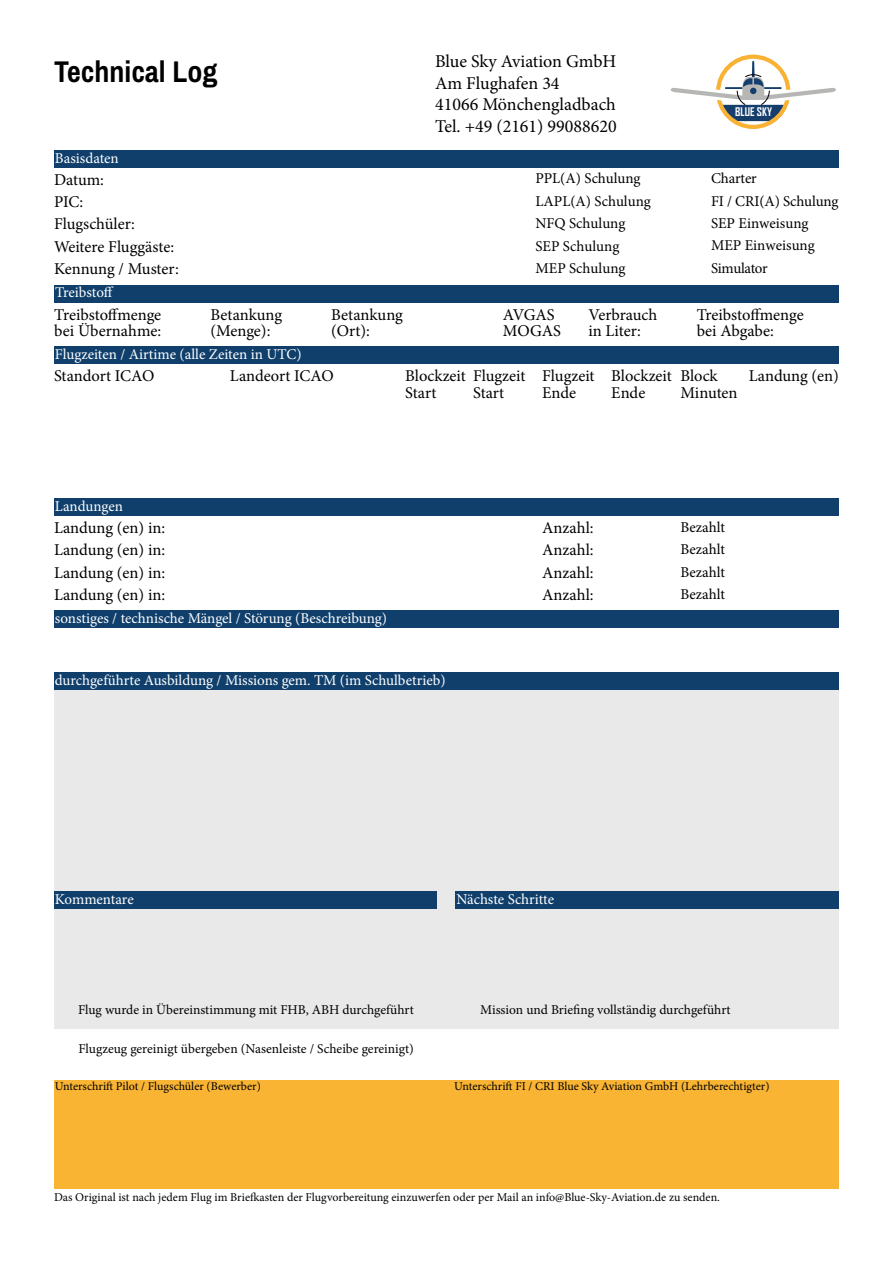
<style>
.page{position:relative;width:893px;height:1263px;background:#fff}
.page>*{position:absolute;margin:0;border:0;box-sizing:border-box;transform-origin:0 0}
.t1{font:700 30px "Archivo Narrow";color:#000}
.t2{font:18px/21.6px "Minion Pro";color:#000}
.t3{font:16.5px/16.5px "Minion Pro";color:#000}
.t4{font:15px "Minion Pro";letter-spacing:-.005em;color:#fff}
.t5{font:15px/22.4px "Minion Pro";color:#000}
.t6{font:13.5px "Minion Pro";color:#000}
.t7{font:12px "Minion Pro";color:#000}
.t8{font:700 11.4px "Agency FB";color:#fff}
</style>
<div class="page">
<div style="left:54px;top:672px;width:785px;height:357px;background:#e8e9e8"></div>
<div style="left:716px;top:55px;width:74px;height:74px;border:4px solid #f9b234;border-radius:50%"></div>
<svg style="left:670px;top:61px;width:166px;height:60px"></svg>
<div style="left:737px;top:75px;width:32px;height:32px;border:1px dashed #000;border-radius:50%"></div>
<div style="left:54px;top:150px;width:785px;height:17px;background:#103f6c"></div>
<div style="left:54px;top:285px;width:785px;height:17px;background:#103f6c"></div>
<div style="left:54px;top:347px;width:785px;height:17px;background:#103f6c"></div>
<div style="left:54px;top:498px;width:785px;height:17px;background:#103f6c"></div>
<div style="left:54px;top:672px;width:785px;height:17px;background:#103f6c"></div>
<div style="left:54px;top:610px;width:785px;height:17px;background:#103f6c"></div>
<div style="left:54px;top:892px;width:383px;height:17px;background:#103f6c"></div>
<div style="left:456px;top:892px;width:383px;height:17px;background:#103f6c"></div>
<div style="left:54px;top:1080px;width:785px;height:109px;background:#fab434"></div>
<h1 class="t1" style="left:54px;top:53px;width:165px">Technical Log</h1>
<p class="t2" style="left:435px;top:51px;width:183px">Blue Sky Aviation GmbH<br>Am Flughafen 34<br>41066 Mönchengladbach<br>Tel. +49 (2161) 99088620</p>
<p class="t4" style="left:55px;top:148px;width:65px">Basisdaten</p>
<p class="t8" style="left:735px;top:105px;width:38px">BLUE SKY</p>
<p class="t3" style="left:54px;top:171px;width:52px">Datum:</p>
<p class="t3" style="left:54px;top:191px;width:126px;line-height:22.4px">PIC:<br>Flugschüler:<br>Weitere Fluggäste:<br>Kennung / Muster:</p>
<p class="t5" style="left:535px;top:168px;width:117px">PPL(A) Schulung<br>LAPL(A) Schulung<br>NFQ Schulung<br>SEP Schulung<br>MEP Schulung</p>
<p class="t5" style="left:711px;top:167px;width:129px">Charter<br>FI / CRI(A) Schulung<br>SEP Einweisung<br>MEP Einweisung<br>Simulator</p>
<p class="t4" style="left:55px;top:283px;width:60px">Treibstoff</p>
<p class="t3" style="left:54px;top:306px;width:108px">Treibstoffmenge bei Übernahme:</p>
<p class="t3" style="left:210px;top:306px;width:73px">Betankung (Menge):</p>
<p class="t3" style="left:588px;top:306px;width:70px">Verbrauch in Liter:</p>
<p class="t3" style="left:697px;top:306px;width:108px">Treibstoffmenge bei Abgabe:</p>
<p class="t4" style="left:55px;top:344px;width:248px">Flugzeiten / Airtime (alle Zeiten in UTC)</p>
<p class="t3" style="left:54px;top:368px;width:102px">Standort ICAO</p>
<p class="t3" style="left:230px;top:368px;width:105px">Landeort ICAO</p>
<p class="t3" style="left:405px;top:368px;width:122px">Blockzeit Flugzeit<br>Start</p>
<p class="t3" style="left:331px;top:306px;width:73px">Betankung (Ort):</p>
<p class="t3" style="left:503px;top:306px;width:60px">AVGAS<br>MOGAS</p>
<p class="t3" style="left:542px;top:368px;width:54px">Flugzeit<br>Ende</p>
<p class="t3" style="left:611px;top:368px;width:62px">Blockzeit<br>Ende</p>
<p class="t3" style="left:680px;top:368px;width:59px">Block<br>Minuten</p>
<p class="t3" style="left:749px;top:368px;width:92px">Landung (en)</p>
<p class="t3" style="left:473px;top:384px;width:33px">Start</p>
<p class="t4" style="left:55px;top:496px;width:70px">Landungen</p>
<p class="t3" style="left:54px;top:516px;width:113px;line-height:22.4px;text-align:justify">Landung (en) in:<br>Landung (en) in:<br>Landung (en) in:<br>Landung (en) in:</p>
<p class="t3" style="left:542px;top:516px;width:53px;line-height:22.4px;text-align:justify">Anzahl:<br>Anzahl:<br>Anzahl:<br>Anzahl:</p>
<p class="t5" style="left:680px;top:516px;width:46px;text-align:justify">Bezahlt Bezahlt Bezahlt Bezahlt</p>
<p class="t4" style="left:55px;top:608px;width:334px">sonstiges / technische Mängel / Störung (Beschreibung)</p>
<p class="t4" style="left:55px;top:670px;width:392px">durchgeführte Ausbildung / Missions gem. TM (im Schulbetrieb)</p>
<p class="t4" style="left:55px;top:889px;width:80px">Kommentare</p>
<p class="t4" style="left:456px;top:889px;width:99px">Nächste Schritte</p>
<p class="t6" style="left:78px;top:1000px;width:337px">Flug wurde in Übereinstimmung mit FHB, ABH durchgeführt</p>
<p class="t6" style="left:480px;top:1000px;width:252px">Mission und Briefing vollständig durchgeführt</p>
<p class="t6" style="left:79px;top:1040px;width:337px">Flugzeug gereinigt übergeben (Nasenleiste / Scheibe gereinigt)</p>
<p class="t7" style="left:55px;top:1078px;width:207px">Unterschrift Pilot / Flugschüler (Bewerber)</p>
<p class="t7" style="left:454px;top:1078px;width:317px">Unterschrift FI / CRI Blue Sky Aviation GmbH (Lehrberechtigter)</p>
<p class="t7" style="left:54px;top:1189px;width:667px">Das Original ist nach jedem Flug im Briefkasten der Flugvorbereitung einzuwerfen oder per Mail an info@Blue-Sky-Aviation.de zu senden.</p>
</div>
